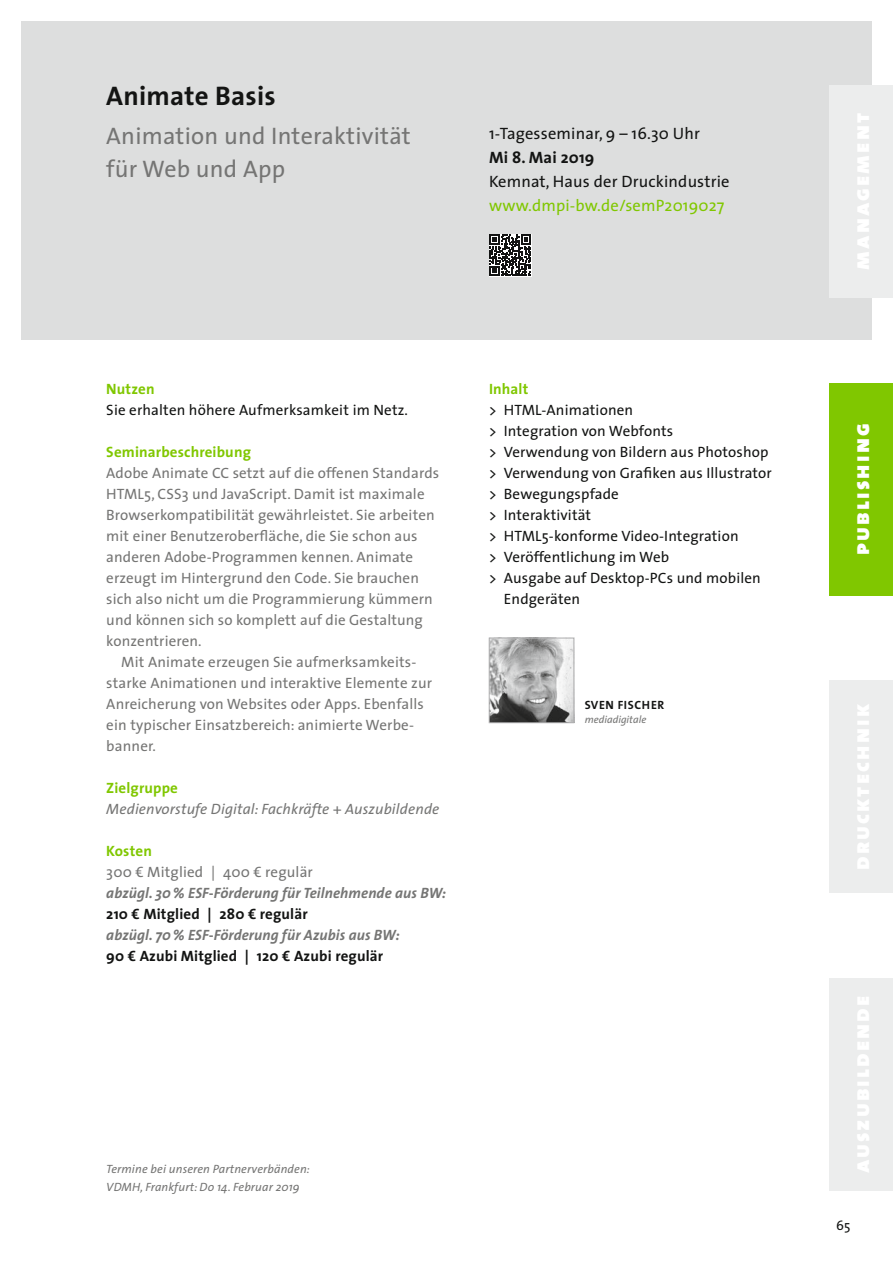
<style>
.page{position:relative;width:893px;height:1263px;background:#fff}
.page>*{position:absolute;margin:0;border:0;box-sizing:border-box;transform-origin:0 0}
.t1{font:700 27px "The Sans";letter-spacing:.01em;color:#131413}
.t2{font:24px/33px "The Sans";letter-spacing:.01em;color:#757574}
.t3{font:22.5px "The Sans Black Caps";letter-spacing:.09em;color:#fff}
.t4{font:16.5px "The Sans";letter-spacing:.01em;color:#131413}
.t5{font:16.5px "The Sans";letter-spacing:.01em;color:#80c700}
.t6{font:700 16.5px "The Sans";letter-spacing:.01em;color:#131413}
.t7{font:15px "The Sans";letter-spacing:.01em;color:#757574}
.t8{font:15px "The Sans";letter-spacing:.01em;color:#131413}
.t9{font:italic 700 15px "The Sans";letter-spacing:.005em;color:#757574}
.t10{font:700 15px "The Sans";letter-spacing:.01em;color:#131413}
.t11{font:700 15px "The Sans";letter-spacing:.01em;color:#80c700}
.t12{font:italic 15px "The Sans";letter-spacing:.01em;color:#757574}
.t13{font:13.5px "The Sans";color:#131413}
.t14{font:italic 12px/18px "The Sans";letter-spacing:.01em;color:#757574}
.t15{font:700 12px "The Sans";letter-spacing:.05em;color:#131413}
.t16{font:italic 10.5px "The Sans";color:#757574}
</style>
<div class="page">
<div style="left:21px;top:21px;width:851px;height:319px;background:#dddede"></div>
<img style="left:491px;top:640px;width:81px;height:81px">
<div style="left:489px;top:638px;width:85px;height:85px;border:1px solid #afafb0"></div>
<svg style="left:489px;top:234px;width:1px;height:42px"></svg>
<svg style="left:490px;top:234px;width:41px;height:42px;background:#5f5f5f"></svg>
<div style="left:829px;top:680px;width:64px;height:213px;background:#eceded"></div>
<div style="left:829px;top:978px;width:64px;height:213px;background:#eceded"></div>
<div style="left:829px;top:383px;width:64px;height:212px;background:#80c700"></div>
<div style="left:829px;top:85px;width:64px;height:213px;background:#eceded"></div>
<h1 class="t1" style="left:106px;top:73px;width:171px">Animate Basis</h1>
<h2 class="t2" style="left:106px;top:119px;width:306px">Animation und Interaktivität für Web und App</h2>
<p class="t4" style="left:489px;top:119px;width:213px">1-Tagesseminar, 9 – 16.30 Uhr</p>
<p class="t6" style="left:489px;top:143px;width:107px">Mi 8. Mai 2019</p>
<p class="t4" style="left:489px;top:167px;width:242px">Kemnat, Haus der Druckindustrie</p>
<p class="t5" style="left:489px;top:191px;width:237px">www.dmpi-bw.de/semP2019027</p>
<p class="t11" style="left:106px;top:376px;width:50px">Nutzen</p>
<p class="t8" style="left:106px;top:397px;width:303px">Sie erhalten höhere Aufmerksamkeit im Netz.</p>
<p class="t11" style="left:106px;top:439px;width:146px">Seminarbeschreibung</p>
<p class="t7" style="left:106px;top:460px;width:334px">Adobe Animate CC setzt auf die offenen Standards</p>
<p class="t7" style="left:106px;top:481px;width:320px">HTML5, CSS3 und JavaScript. Damit ist maximale</p>
<p class="t7" style="left:106px;top:502px;width:330px">Browserkompatibilität gewährleistet. Sie arbeiten</p>
<p class="t7" style="left:106px;top:523px;width:313px">mit einer Benutzeroberfläche, die Sie schon aus</p>
<p class="t7" style="left:106px;top:544px;width:308px">anderen Adobe-Programmen kennen. Animate</p>
<p class="t7" style="left:106px;top:565px;width:314px">erzeugt im Hintergrund den Code. Sie brauchen</p>
<p class="t7" style="left:106px;top:586px;width:328px">sich also nicht um die Programmierung kümmern</p>
<p class="t7" style="left:106px;top:607px;width:318px">und können sich so komplett auf die Gestaltung</p>
<p class="t7" style="left:106px;top:628px;width:97px">konzentrieren.</p>
<p class="t7" style="left:121px;top:649px;width:297px">Mit Animate erzeugen Sie aufmerksamkeits-</p>
<p class="t7" style="left:106px;top:670px;width:327px">starke Animationen und interaktive Elemente zur</p>
<p class="t7" style="left:106px;top:691px;width:319px">Anreicherung von Websites oder Apps. Ebenfalls</p>
<p class="t7" style="left:106px;top:712px;width:308px">ein typischer Einsatzbereich: animierte Werbe-</p>
<p class="t7" style="left:106px;top:733px;width:51px">banner.</p>
<p class="t11" style="left:106px;top:775px;width:73px">Zielgruppe</p>
<p class="t12" style="left:106px;top:797px;width:335px">Medienvorstufe Digital: Fachkräfte + Auszubildende</p>
<p class="t11" style="left:106px;top:839px;width:47px">Kosten</p>
<p class="t7" style="left:106px;top:860px;width:208px">300 € Mitglied | 400 € regulär</p>
<p class="t9" style="left:106px;top:881px;width:341px">abzügl. 30 % ESF-Förderung für Teilnehmende aus BW:</p>
<p class="t10" style="left:106px;top:902px;width:203px">210 € Mitglied | 280 € regulär</p>
<p class="t9" style="left:106px;top:923px;width:295px">abzügl. 70 % ESF-Förderung für Azubis aus BW:</p>
<p class="t10" style="left:106px;top:944px;width:278px">90 € Azubi Mitglied | 120 € Azubi regulär</p>
<p class="t11" style="left:489px;top:376px;width:41px">Inhalt</p>
<p class="t8" style="left:489px;top:397px;width:146px">&gt; HTML-Animationen</p>
<p class="t8" style="left:489px;top:418px;width:186px">&gt; Integration von Webfonts</p>
<p class="t8" style="left:489px;top:439px;width:281px">&gt; Verwendung von Bildern aus Photoshop</p>
<p class="t8" style="left:489px;top:460px;width:284px">&gt; Verwendung von Grafiken aus Illustrator</p>
<p class="t8" style="left:489px;top:481px;width:131px">&gt; Bewegungspfade</p>
<p class="t8" style="left:489px;top:502px;width:104px">&gt; Interaktivität</p>
<p class="t8" style="left:489px;top:523px;width:251px">&gt; HTML5-konforme Video-Integration</p>
<p class="t8" style="left:489px;top:544px;width:182px">&gt; Veröffentlichung im Web</p>
<p class="t8" style="left:489px;top:565px;width:273px">&gt; Ausgabe auf Desktop-PCs und mobilen</p>
<p class="t8" style="left:504px;top:586px;width:78px">Endgeräten</p>
<p class="t15" style="left:585px;top:695px;width:81px">SVEN FISCHER</p>
<p class="t16" style="left:585px;top:711px;width:63px">mediadigitale</p>
<h3 class="t3" style="left:842px;top:555px;width:133px;rotate:-90deg">publishing</h3>
<p class="t14" style="left:106px;top:1159px;width:205px">Termine bei unseren Partnerverbänden:<br>VDMH, Frankfurt: Do 14. Februar 2019</p>
<p class="t13" style="left:836px;top:1214px;width:16px">65</p>
</div>
